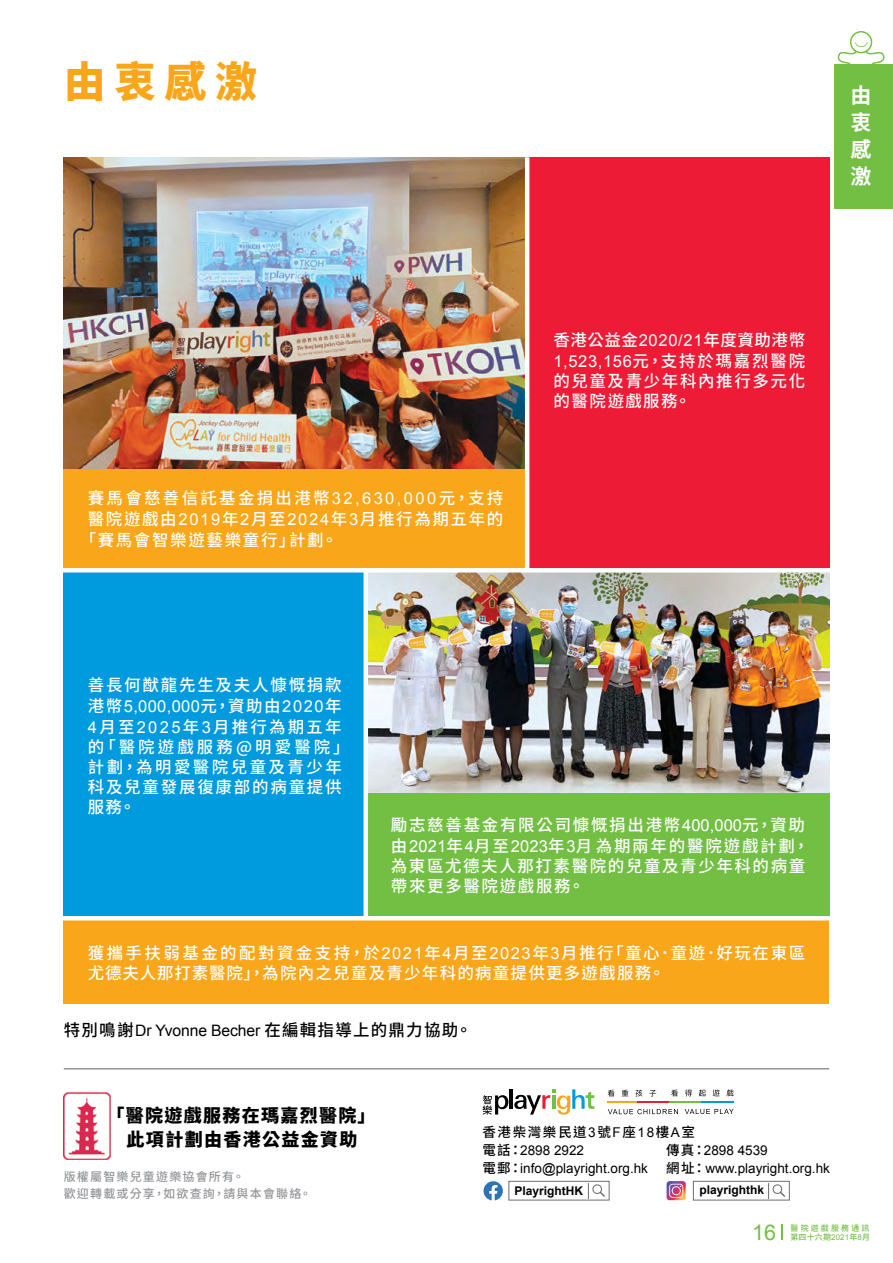
<style>
.page{position:relative;width:893px;height:1263px;background:#fff}
.page>*{position:absolute;margin:0;border:0;box-sizing:border-box;transform-origin:0 0}
.t1{font:900 42px "Noto Sans CJ Ktc";color:#faa61a}
.t2{font:21.6px "Arial";color:#72bf44}
.t3{font:700 21px/27px "Noto Sans CJ Ktc";color:#fff;text-align:justify}
.t4{font:900 18px/24px "Noto Sans CJ Ktc";letter-spacing:.075em;color:#000;text-align:center}
.t5{font:500 16.5px/20.2px "Noto Sans CJ Ktc";letter-spacing:.1em;color:#fff}
.t6{font:500 16.5px/19.8px "Noto Sans CJ Ktc";letter-spacing:.075em;color:#fff}
.t7{font:500 16.5px/19.8px "Noto Sans CJ Ktc";letter-spacing:.13em;color:#fff}
.t8{font:500 16.5px "Noto Sans CJ Ktc";letter-spacing:.075em;color:#000}
.t9{font:500 16.5px "Noto Sans CJ Ktc";letter-spacing:.14em;color:#fff}
.t10{font:16.5px "Arial";letter-spacing:.02em;color:#fff}
.t11{font:13.5px "Arial";color:#000}
.t12{font:500 13.5px "Noto Sans CJ Ktc";letter-spacing:.12em;color:#000}
.t13{font:500 12px/16.5px "Noto Sans CJ Ktc";letter-spacing:.1em;color:#939598}
.t14{font:700 12px "Arial";color:#000}
.t15{font:500 7.95px/9.4px "Noto Sans CJ Ktc";letter-spacing:.28em;color:#72bf44}
.s1{font-family:"Arial";font-weight:400}
.s2{font-family:"Noto Sans CJ Ktc";font-weight:500}
.s3{font-family:"Arial";font-weight:400;font-size:15.75px}
</style>
<div class="page">
<div style="left:834px;top:64px;width:59px;height:144px;background:#72bf44"></div>
<img style="left:64px;top:1092px;width:46px;height:67px">
<svg style="left:837px;top:31px;width:48px;height:33px"></svg>
<hr style="left:510px;top:1089px;width:3px;height:20px;background:#000">
<svg style="left:514px;top:1089px;width:80px;height:25px"></svg>
<svg style="left:482px;top:1095px;width:26px;height:20px"></svg>
<hr style="left:607px;top:1101px;width:30px;height:2px;background:#faa61a">
<hr style="left:637px;top:1101px;width:33px;height:2px;background:#ed1b35">
<hr style="left:670px;top:1101px;width:32px;height:2px;background:#72bf44">
<hr style="left:702px;top:1101px;width:32px;height:2px;background:#009bdf">
<svg style="left:608px;top:1090px;width:6px;height:6px"></svg>
<svg style="left:622px;top:1090px;width:6px;height:6px"></svg>
<svg style="left:635px;top:1089px;width:7px;height:7px"></svg>
<svg style="left:649px;top:1090px;width:7px;height:6px"></svg>
<svg style="left:671px;top:1089px;width:7px;height:7px"></svg>
<svg style="left:685px;top:1089px;width:7px;height:7px"></svg>
<svg style="left:699px;top:1089px;width:7px;height:7px"></svg>
<svg style="left:713px;top:1089px;width:7px;height:7px"></svg>
<svg style="left:726px;top:1089px;width:7px;height:7px"></svg>
<svg style="left:608px;top:1109px;width:70px;height:5px"></svg>
<svg style="left:685px;top:1109px;width:49px;height:5px"></svg>
<div style="left:64px;top:468px;width:463px;height:102px;background:#faa61a"></div>
<img style="left:64px;top:157px;width:461px;height:311px">
<div style="left:366px;top:793px;width:463px;height:125px;background:#72bf44"></div>
<img style="left:368px;top:572px;width:461px;height:221px">
<div style="left:527px;top:157px;width:302px;height:413px;background:#ed1b35"></div>
<div style="left:64px;top:570px;width:302px;height:348px;background:#009bdf"></div>
<div style="left:64px;top:918px;width:765px;height:86px;background:#faa61a"></div>
<hr style="left:57px;top:568px;width:793px;height:4px;background:#fff">
<hr style="left:525px;top:157px;width:4px;height:413px;background:#fff">
<hr style="left:364px;top:570px;width:4px;height:348px;background:#fff">
<hr style="left:57px;top:916px;width:785px;height:4px;background:#fff">
<svg style="left:781px;top:1224px;width:2px;height:16px"></svg>
<hr style="left:64px;top:1068px;width:765px;height:1px;background:#939598">
<div style="left:509px;top:1181px;width:100px;height:19px;background:#fff;border:1px solid #6d6e71"></div>
<svg style="left:588px;top:1183px;width:17px;height:16px"></svg>
<svg style="left:483px;top:1181px;width:20px;height:19px"></svg>
<svg style="left:666px;top:1181px;width:20px;height:19px"></svg>
<div style="left:693px;top:1181px;width:97px;height:19px;background:#fff;border:1px solid #6d6e71"></div>
<svg style="left:768px;top:1183px;width:17px;height:16px"></svg>
<h1 class="t1" style="left:64px;top:58px;width:195px">由衷感激</h1>
<p class="t3" style="left:850px;top:83px;width:22px">由衷感激</p>
<p class="t9" style="left:88px;top:489px;width:417px">賽馬會慈善信託基金捐出港幣<span class="s1">32,630,000</span>元，支持</p>
<p class="t5" style="left:88px;top:509px;width:417px">醫院遊戲由<span class="s1">2019</span>年<span class="s1">2</span>月至<span class="s1">2024</span>年<span class="s1">3</span>月推行為期五年的</p>
<p class="t5" style="left:80px;top:530px;width:259px">「賽馬會智樂遊藝樂童行」計劃。</p>
<p class="t5" style="left:553px;top:331px;width:253px;text-align:justify">香港公益金<span class="s1">2020/21</span>年度資助港幣<span class="s1">1,523,156</span>元，支持於瑪嘉烈醫院的兒童及青少年科內推行多元化的醫院遊戲服務。</p>
<p class="t5" style="left:88px;top:675px;width:255px">善長何猷龍先生及夫人慷慨捐款</p>
<p class="t10" style="left:88px;top:696px;width:255px"><span class="s2">港幣</span>5,000,000<span class="s2">元，資助由</span>2020<span class="s2">年</span></p>
<p class="t7" style="left:88px;top:718px;width:263px"><span class="s1">4</span>月至<span class="s1">2025</span>年<span class="s1">3</span>月推行為期五年的「醫院遊戲服務@明愛醫院」計劃，為明愛醫院兒童及青少年科及兒童發展復康部的病童提供服務。</p>
<p class="t5" style="left:391px;top:815px;width:420px">勵志慈善基金有限公司慷慨捐出港幣<span class="s1">400,000</span>元，資助由<span class="s1">2021</span>年<span class="s1">4</span>月至<span class="s1">2023</span>年<span class="s1">3</span>月為期兩年的醫院遊戲計劃，為東區尤德夫人那打素醫院的兒童及青少年科的病童帶來更多醫院遊戲服務。</p>
<p class="t6" style="left:88px;top:943px;width:719px">獲攜手扶弱基金的配對資金支持，於<span class="s1">2021</span>年<span class="s1">4</span>月至<span class="s1">2023</span>年<span class="s1">3</span>月推行「童心．童遊．好玩在東區尤德夫人那打素醫院」，為院內之兒童及青少年科的病童提供更多遊戲服務。</p>
<p class="t8" style="left:64px;top:1021px;width:410px">特別鳴謝<span class="s3">Dr Yvonne Becher</span> 在編輯指導上的鼎力協助。</p>
<p class="t4" style="left:107px;top:1103px;width:271px">「醫院遊戲服務在瑪嘉烈醫院」此項計劃由香港公益金資助</p>
<p class="t13" style="left:64px;top:1169px;width:249px">版權屬智樂兒童遊樂協會所有。<br>歡迎轉載或分享，如欲查詢，請與本會聯絡。</p>
<p class="t12" style="left:482px;top:1124px;width:214px">香港柴灣樂民道<span class="s1">3</span>號<span class="s1">F</span>座<span class="s1">18</span>樓<span class="s1">A</span>室</p>
<p class="t11" style="left:482px;top:1141px;width:103px"><span class="s2">電話：</span>2898 2922</p>
<p class="t11" style="left:666px;top:1141px;width:103px"><span class="s2">傳真：</span>2898 4539</p>
<p class="t11" style="left:482px;top:1159px;width:167px"><span class="s2">電郵：</span>info@playright.org.hk</p>
<p class="t11" style="left:666px;top:1159px;width:165px"><span class="s2">網址：</span>www.playright.org.hk</p>
<p class="t14" style="left:514px;top:1182px;width:70px">PlayrightHK</p>
<p class="t14" style="left:699px;top:1182px;width:66px">playrighthk</p>
<h2 class="t2" style="left:752px;top:1218px;width:26px">16</h2>
<p class="t15" style="left:790px;top:1223px;width:81px">醫院遊戲服務通訊第四十六期<span class="s1">2021</span>年<span class="s1">8</span>月</p>
</div>
